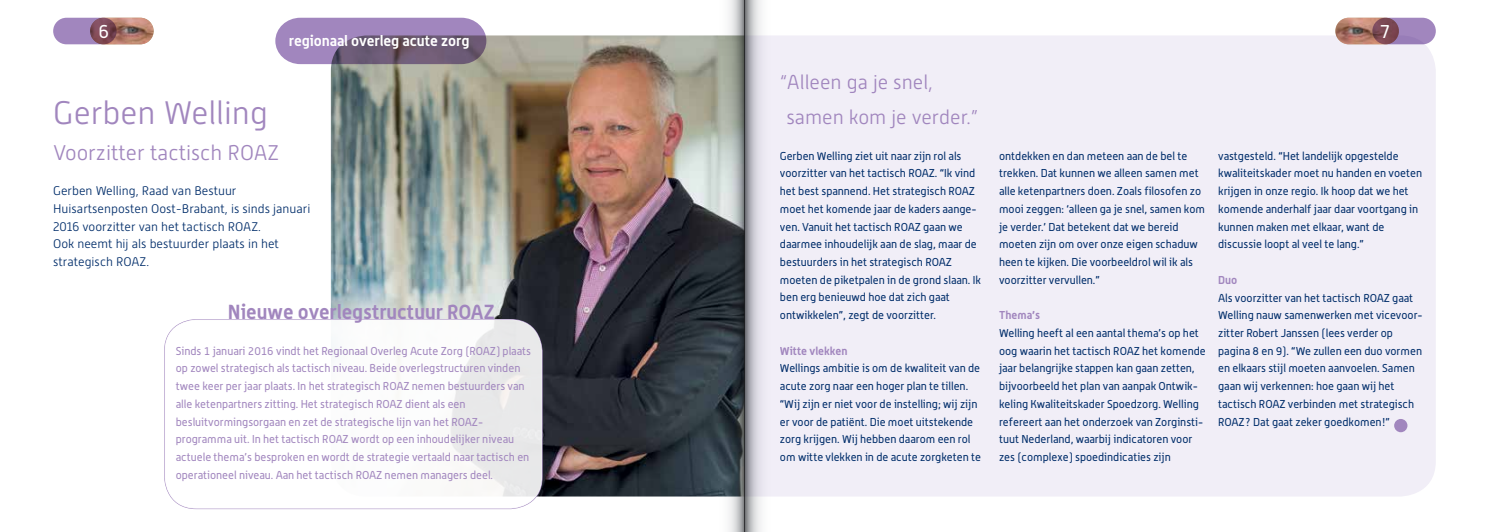
<style>
.page{position:relative;width:1489px;height:532px;background:#fff}
.page>*{position:absolute;margin:0;border:0;box-sizing:border-box;transform-origin:0 0}
.t1{font:300 32.5px "Alwyn New";color:#a186be}
.t2{font:300 21.25px "Alwyn New";color:#a186be}
.t3{font:300 20px/35.5px "Alwyn New";color:#a186be}
.t4{font:700 20px "Alwyn";color:#a186be}
.t5{font:18.75px "Alwyn";color:#fff}
.t6{font:700 14.75px "Alwyn";color:#fff}
.t7{font:300 12.5px/17.8px "Alwyn New";color:#002d6a}
.t8{font:11.25px/17.8px "Alwyn";color:#002d6a}
.t9{font:11.25px/17.8px "Alwyn";color:#a186be}
.t10{font:700 11.25px "Alwyn";color:#a186be}
</style>
<div class="page">
<div style="left:780px;top:35px;width:655px;height:461px;background:#f1eef7"></div>
<img style="left:108px;top:18px;width:46px;height:26px">
<img style="left:331px;top:35px;width:378px;height:461px">
<div style="left:1393px;top:419px;width:14px;height:13px;background:#a186be;border-radius:50%"></div>
<img style="left:1335px;top:18px;width:46px;height:26px">
<svg style="left:1372px;top:18px;width:63px;height:26px;background:#916d94"></svg>
<svg style="left:53px;top:18px;width:64px;height:26px;background:#936f97"></svg>
<svg style="left:275px;top:18px;width:211px;height:46px;background:#8d779f"></svg>
<div style="left:164px;top:319px;width:378px;height:189px;background:linear-gradient(to right,#fff,#efefef);border-radius:32px"></div>
<svg style="left:744px;top:0;width:36px;height:531px;background:#c8c6ce"></svg>
<svg style="left:709px;top:0;width:35px;height:531px;background:#737a7b"></svg>
<h3 class="t5" style="left:98px;top:20px;width:12px">6</h3>
<h3 class="t5" style="left:1379px;top:20px;width:12px">7</h3>
<h3 class="t6" style="left:289px;top:31px;width:182px">regionaal overleg acute zorg</h3>
<h3 class="t3" style="left:786px;top:64px;width:193px;text-indent:-6px">“Alleen ga je snel, samen kom je verder.”</h3>
<h1 class="t1" style="left:53px;top:95px;width:216px">Gerben Welling</h1>
<h2 class="t2" style="left:53px;top:140px;width:228px">Voorzitter tactisch ROAZ</h2>
<p class="t8" style="left:780px;top:146px;width:202px">Gerben Welling ziet uit naar zijn rol als voorzitter van het tactisch ROAZ. “Ik vind het best spannend. Het strategisch ROAZ moet het komende jaar de kaders aange&shy;ven. Vanuit het tactisch ROAZ gaan we daarmee inhoudelijk aan de slag, maar de bestuurders in het strategisch ROAZ moeten de piketpalen in de grond slaan. Ik ben erg benieuwd hoe dat zich gaat ontwikkelen”, zegt de voorzitter.</p>
<p class="t10" style="left:780px;top:343px;width:69px">Witte vlekken</p>
<p class="t8" style="left:780px;top:359px;width:202px">Wellings ambitie is om de kwaliteit van de acute zorg naar een hoger plan te tillen. “Wij zijn er niet voor de instelling; wij zijn er voor de patiënt. Die moet uitstekende zorg krijgen. Wij hebben daarom een rol om witte vlekken in de acute zorgketen te</p>
<p class="t7" style="left:53px;top:182px;width:259px">Gerben Welling, Raad van Bestuur Huisartsenposten Oost-Brabant, is sinds januari 2016 voorzitter van het tactisch ROAZ.<br>Ook neemt hij als bestuurder plaats in het strategisch ROAZ.</p>
<h3 class="t4" style="left:228px;top:299px;width:268px">Nieuwe overlegstructuur ROAZ</h3>
<p class="t9" style="left:176px;top:341px;width:357px">Sinds 1 januari 2016 vindt het Regionaal Overleg Acute Zorg (ROAZ) plaats op zowel strategisch als tactisch niveau. Beide overlegstructuren vinden twee keer per jaar plaats. In het strategisch ROAZ nemen bestuurders van alle ketenpartners zitting. Het strategisch ROAZ dient als een besluitvormingsorgaan en zet de strategische lijn van het ROAZ&shy;programma uit. In het tactisch ROAZ wordt op een inhoudelijker niveau actuele thema’s besproken en wordt de strategie vertaald naar tactisch en operationeel niveau. Aan het tactisch ROAZ nemen managers deel.</p>
<p class="t8" style="left:999px;top:146px;width:207px">ontdekken en dan meteen aan de bel te trekken. Dat kunnen we alleen samen met alle ketenpartners doen. Zoals filosofen zo mooi zeggen: ‘alleen ga je snel, samen kom je verder.’ Dat betekent dat we bereid moeten zijn om over onze eigen schaduw heen te kijken. Die voorbeeldrol wil ik als voorzitter vervullen.”</p>
<p class="t10" style="left:999px;top:308px;width:43px">Thema’s</p>
<p class="t8" style="left:999px;top:324px;width:208px">Welling heeft al een aantal thema’s op het oog waarin het tactisch ROAZ het komende jaar belangrijke stappen kan gaan zetten, bijvoorbeeld het plan van aanpak Ontwik&shy;keling Kwaliteitskader Spoedzorg. Welling refereert aan het onderzoek van Zorginsti&shy;tuut Nederland, waarbij indicatoren voor zes (complexe) spoedindicaties zijn</p>
<p class="t8" style="left:1217px;top:146px;width:205px">vastgesteld. “Het landelijk opgestelde kwaliteitskader moet nu handen en voeten krijgen in onze regio. Ik hoop dat we het komende anderhalf jaar daar voortgang in kunnen maken met elkaar, want de discussie loopt al veel te lang.”</p>
<p class="t10" style="left:1217px;top:273px;width:21px">Duo</p>
<p class="t8" style="left:1217px;top:288px;width:206px">Als voorzitter van het tactisch ROAZ gaat Welling nauw samenwerken met vicevoor&shy;zitter Robert Janssen (lees verder op pagina 8 en 9). “We zullen een duo vormen en elkaars stijl moeten aanvoelen. Samen gaan wij verkennen: hoe gaan wij het tactisch ROAZ verbinden met strategisch ROAZ? Dat gaat zeker goedkomen!”</p>
</div>
